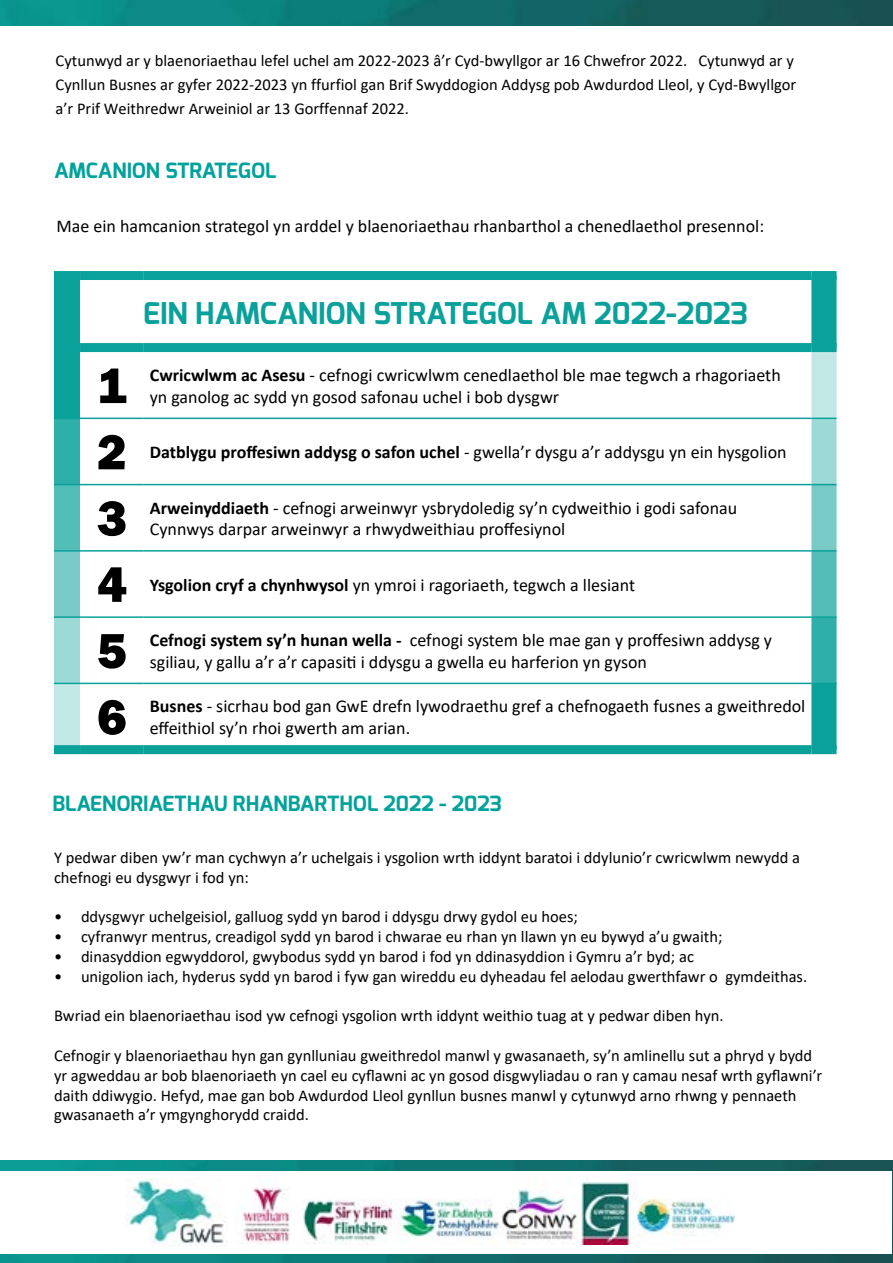
<style>
.page{position:relative;width:893px;height:1263px;background:#fff}
.page>*{position:absolute;margin:0;border:0;box-sizing:border-box;transform-origin:0 0}
.t1{font:800 51px "Franklin Gothic";color:#000}
.t2{font:700 30px "Exo";color:#0aa19a}
.t3{font:700 21px "Exo";color:#00a29b}
.t4{font:18px/21.6px "Calibri";color:#000}
.t5{font:16.5px/19.8px "Calibri";color:#000}
.s1{font-weight:700}
</style>
<div class="page">
<img style="left:0;top:1161px;width:893px;height:102px">
<img style="left:0;top:0;width:893px;height:25px">
<div style="left:0;top:1171px;width:892px;height:82px;background:#fff"></div>
<img style="left:242px;top:1180px;width:493px;height:64px">
<img style="left:125px;top:1177px;width:99px;height:69px">
<svg style="left:54px;top:280px;width:782px;height:63px"></svg>
<svg style="left:54px;top:352px;width:782px;height:393px"></svg>
<svg style="left:54px;top:419px;width:782px;height:264px"></svg>
<svg style="left:54px;top:485px;width:782px;height:131px"></svg>
<svg style="left:54px;top:418px;width:26px;height:1px"></svg>
<hr style="left:80px;top:418px;width:64px;height:1px;background:#0aa19a">
<hr style="left:144px;top:418px;width:667px;height:1px;background:#0aa19a">
<svg style="left:811px;top:418px;width:25px;height:1px"></svg>
<svg style="left:54px;top:484px;width:26px;height:1px"></svg>
<hr style="left:80px;top:484px;width:64px;height:1px;background:#0aa19a">
<hr style="left:144px;top:484px;width:667px;height:1px;background:#0aa19a">
<svg style="left:811px;top:484px;width:25px;height:1px"></svg>
<hr style="left:54px;top:550px;width:26px;height:2px;background:#0aa19a">
<hr style="left:80px;top:550px;width:64px;height:2px;background:#0aa19a">
<hr style="left:144px;top:550px;width:667px;height:2px;background:#0aa19a">
<hr style="left:811px;top:550px;width:25px;height:2px;background:#0aa19a">
<hr style="left:54px;top:616px;width:26px;height:2px;background:#0aa19a">
<hr style="left:80px;top:616px;width:64px;height:2px;background:#0aa19a">
<hr style="left:144px;top:616px;width:667px;height:2px;background:#0aa19a">
<hr style="left:811px;top:616px;width:25px;height:2px;background:#0aa19a">
<svg style="left:54px;top:683px;width:26px;height:1px"></svg>
<hr style="left:80px;top:683px;width:64px;height:1px;background:#0aa19a">
<hr style="left:144px;top:683px;width:667px;height:1px;background:#0aa19a">
<svg style="left:811px;top:683px;width:25px;height:1px"></svg>
<div style="left:54px;top:745px;width:26px;height:9px;background:#0aa19a"></div>
<div style="left:80px;top:745px;width:64px;height:9px;background:#0aa19a"></div>
<div style="left:144px;top:745px;width:667px;height:9px;background:#0aa19a"></div>
<div style="left:811px;top:745px;width:25px;height:9px;background:#0aa19a"></div>
<div style="left:54px;top:271px;width:26px;height:9px;background:#0aa19a"></div>
<div style="left:80px;top:271px;width:64px;height:9px;background:#0aa19a"></div>
<div style="left:144px;top:271px;width:667px;height:9px;background:#0aa19a"></div>
<div style="left:811px;top:271px;width:25px;height:9px;background:#0aa19a"></div>
<div style="left:54px;top:343px;width:26px;height:9px;background:#0aa19a"></div>
<div style="left:80px;top:343px;width:64px;height:9px;background:#0aa19a"></div>
<div style="left:144px;top:343px;width:667px;height:9px;background:#0aa19a"></div>
<div style="left:811px;top:343px;width:25px;height:9px;background:#0aa19a"></div>
<p class="t5" style="left:56px;top:48px;width:742px;line-height:24px">Cytunwyd ar y blaenoriaethau lefel uchel am 2022-2023 â’r Cyd-bwyllgor ar 16 Chwefror 2022. Cytunwyd ar y<br>Cynllun Busnes ar gyfer 2022-2023 yn ffurfiol gan Brif Swyddogion Addysg pob Awdurdod Lleol, y Cyd-Bwyllgor a’r Prif Weithredwr Arweiniol ar 13 Gorffennaf 2022.</p>
<p class="t3" style="left:54px;top:157px;width:224px">AMCANION STRATEGOL</p>
<p class="t4" style="left:56px;top:214px;width:709px">Mae ein hamcanion strategol yn arddel y blaenoriaethau rhanbarthol a chenedlaethol presennol:</p>
<h2 class="t2" style="left:143px;top:293px;width:607px">EIN HAMCANION STRATEGOL AM 2022-2023</h2>
<h1 class="t1" style="left:97px;top:353px;width:31px">1</h1>
<p class="t4" style="left:150px;top:364px;width:632px"><span class="s1">Cwricwlwm ac Asesu</span> - cefnogi cwricwlwm cenedlaethol ble mae tegwch a rhagoriaeth yn ganolog ac sydd yn gosod safonau uchel i bob dysgwr</p>
<h1 class="t1" style="left:97px;top:419px;width:31px">2</h1>
<p class="t4" style="left:150px;top:441px;width:638px"><span class="s1">Datblygu proffesiwn addysg o safon uchel</span> - gwella’r dysgu a’r addysgu yn ein hysgolion</p>
<h1 class="t1" style="left:97px;top:485px;width:31px">3</h1>
<p class="t4" style="left:150px;top:496px;width:589px"><span class="s1">Arweinyddiaeth</span> - cefnogi arweinwyr ysbrydoledig sy’n cydweithio i godi safonau<br>Cynnwys darpar arweinwyr a rhwydweithiau proffesiynol</p>
<h1 class="t1" style="left:97px;top:552px;width:31px">4</h1>
<p class="t4" style="left:150px;top:573px;width:487px"><span class="s1">Ysgolion cryf a chynhwysol</span> yn ymroi i ragoriaeth, tegwch a llesiant</p>
<h1 class="t1" style="left:97px;top:618px;width:31px">5</h1>
<p class="t4" style="left:150px;top:629px;width:624px"><span class="s1">Cefnogi system sy’n hunan wella -</span> cefnogi system ble mae gan y proffesiwn addysg y sgiliau, y gallu a’r a’r capasiti i ddysgu a gwella eu harferion yn gyson</p>
<h1 class="t1" style="left:97px;top:684px;width:31px">6</h1>
<p class="t4" style="left:150px;top:695px;width:657px"><span class="s1">Busnes</span> - sicrhau bod gan GwE drefn lywodraethu gref a chefnogaeth fusnes a gweithredol effeithiol sy’n rhoi gwerth am arian.</p>
<p class="t3" style="left:52px;top:789px;width:451px">BLAENORIAETHAU RHANBARTHOL 2022 - 2023</p>
<p class="t5" style="left:54px;top:847px;width:748px">Y pedwar diben yw’r man cychwyn a’r uchelgais i ysgolion wrth iddynt baratoi i ddylunio’r cwricwlwm newydd a chefnogi eu dysgwyr i fod yn:</p>
<p class="t5" style="left:54px;top:906px;width:525px">• ddysgwyr uchelgeisiol, galluog sydd yn barod i ddysgu drwy gydol eu hoes;</p>
<p class="t5" style="left:54px;top:926px;width:670px">• cyfranwyr mentrus, creadigol sydd yn barod i chwarae eu rhan yn llawn yn eu bywyd a’u gwaith;</p>
<p class="t5" style="left:54px;top:946px;width:641px">• dinasyddion egwyddorol, gwybodus sydd yn barod i fod yn ddinasyddion i Gymru a’r byd; ac</p>
<p class="t5" style="left:54px;top:966px;width:755px">• unigolion iach, hyderus sydd yn barod i fyw gan wireddu eu dyheadau fel aelodau gwerthfawr o gymdeithas.</p>
<p class="t5" style="left:54px;top:1005px;width:671px">Bwriad ein blaenoriaethau isod yw cefnogi ysgolion wrth iddynt weithio tuag at y pedwar diben hyn.</p>
<p class="t5" style="left:54px;top:1045px;width:770px">Cefnogir y blaenoriaethau hyn gan gynlluniau gweithredol manwl y gwasanaeth, sy’n amlinellu sut a phryd y bydd yr agweddau ar bob blaenoriaeth yn cael eu cyflawni ac yn gosod disgwyliadau o ran y camau nesaf wrth gyflawni’r daith ddiwygio. Hefyd, mae gan bob Awdurdod Lleol gynllun busnes manwl y cytunwyd arno rhwng y pennaeth gwasanaeth a’r ymgynghorydd craidd.</p>
</div>
